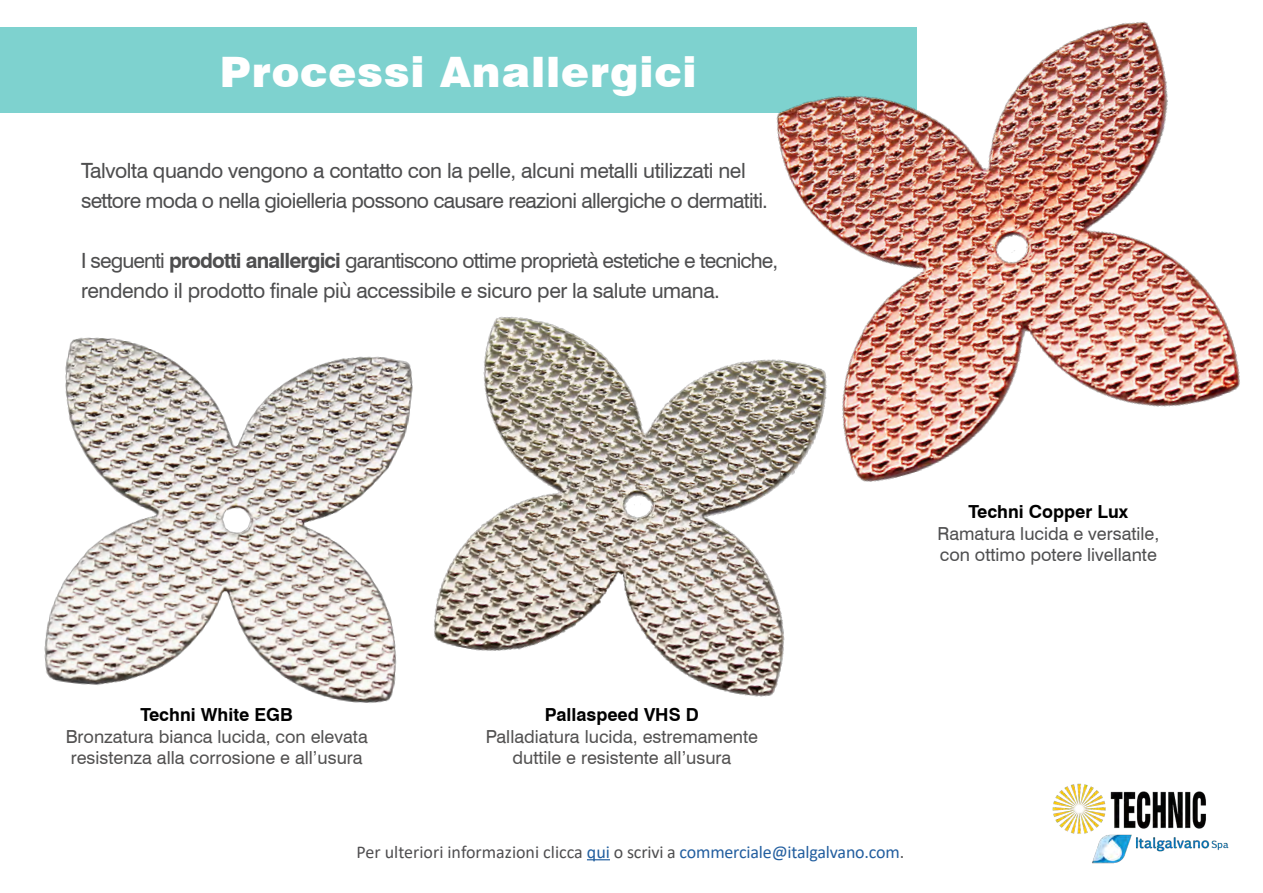
<style>
.page{position:relative;width:1263px;height:893px;background:#fff}
.page>*{position:absolute;margin:0;border:0;box-sizing:border-box;transform-origin:0 0}
.t1{font:900 42px "Swiss 721 BT";letter-spacing:.02em;color:#fff}
.t2{font:21px/30px "Swiss 721 BT";letter-spacing:-.035em;color:#4e4e4f}
.t3{font:18px/21.6px "Swiss 721 BT";color:#525151}
.t4{font:18px "Calibri";letter-spacing:-.01em;color:#4f4e50}
.t5{font:18px/21.6px "Swiss 721 BT";color:#4f4f50}
.t6{font:700 18px "Swiss 721 BT";color:#000}
.s1{font-weight:700}
.s2{color:#215e9e}
.s3{color:#4e4e4f}
.s4{color:#225e9f}
</style>
<div class="page">
<div style="left:0;top:27px;width:917px;height:85px;background:#7ed2cf"></div>
<img style="left:686px;top:21px;width:554px;height:458px">
<img style="left:44px;top:337px;width:327px;height:366px">
<img style="left:371px;top:258px;width:521px;height:445px">
<img style="left:1052px;top:783px;width:177px;height:81px">
<svg style="left:587px;top:859px;width:23px;height:1px"></svg>
<h1 class="t1" style="left:220px;top:46px;width:478px">Processi Anallergici</h1>
<p class="t2" style="left:81px;top:155px;width:688px">Talvolta quando vengono a contatto con la pelle, alcuni metalli utilizzati nel settore moda o nella gioielleria possono causare reazioni allergiche o dermatiti.</p>
<p class="t2" style="left:81px;top:245px;width:699px">I seguenti <span class="s1">prodotti anallergici</span> garantiscono ottime proprietà estetiche e tecniche, rendendo il prodotto finale più accessibile e sicuro per la salute umana.</p>
<p class="t6" style="left:969px;top:499px;width:161px">Techni Copper Lux</p>
<p class="t5" style="left:937px;top:522px;width:223px">Ramatura lucida e versatile, con ottimo potere livellante</p>
<p class="t6" style="left:141px;top:702px;width:154px">Techni White EGB</p>
<p class="t3" style="left:66px;top:725px;width:304px">Bronzatura bianca lucida, con elevata resistenza alla corrosione e all’usura</p>
<p class="t6" style="left:545px;top:702px;width:156px">Pallaspeed VHS D</p>
<p class="t3" style="left:486px;top:725px;width:274px;text-align:center">Palladiatura lucida, estremamente duttile e resistente all’usura</p>
<p class="t4" style="left:356px;top:839px;width:549px">Per ulteriori informazioni clicca <span class="s2">qui</span> <span class="s3">o scrivi a</span> <span class="s4">commerciale@italgalvano.com</span><span class="s3">.</span></p>
</div>
